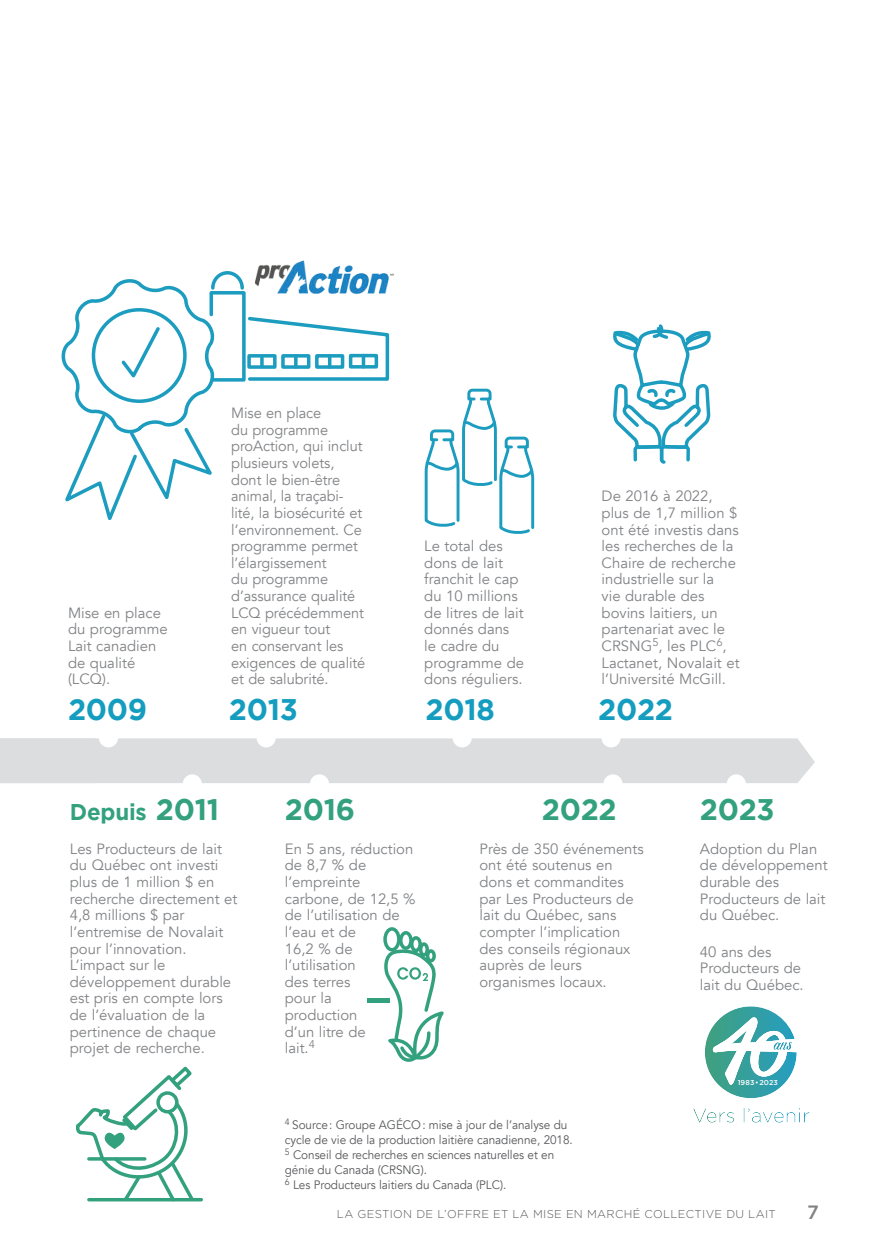
<style>
.page{position:relative;width:882px;height:1260px;background:#fff}
.page>*{position:absolute;margin:0;border:0;box-sizing:border-box;transform-origin:0 0}
.t1{font:700 29.75px "Gotham";letter-spacing:-.01em;color:#149dbf}
.t2{font:700 29.75px "Gotham";letter-spacing:-.01em;color:#33a17e}
.t3{font:700 22.75px "Gotham";letter-spacing:-.01em;color:#33a17e}
.t4{font:500 19.25px "Gotham";color:#808285}
.t5{font:14.88px/16.6px "Avenir";color:#808285}
.t6{font:12.25px/14.9px "Avenir";letter-spacing:-.005em;color:#57585a;scale:.96 1}
.t7{font:300 11.38px "Gotham";letter-spacing:.03em;color:#57585a}
.t8{font:500 7.17px "Gotham";letter-spacing:.01em;color:#fff}
.s1{font-size:29.75px}
</style>
<div class="page">
<div style="left:0;top:738px;width:815px;height:45px;background:#dcdddf"></div>
<img style="left:258px;top:260px;width:136px;height:16px">
<svg style="left:61px;top:269px;width:330px;height:252px"></svg>
<hr style="left:210px;top:293px;width:3px;height:22px;background:#1c9dc0">
<svg style="left:424px;top:388px;width:111px;height:146px"></svg>
<hr style="left:89px;top:1198px;width:112px;height:3px;background:#33a17e">
<svg style="left:76px;top:1066px;width:121px;height:136px"></svg>
<div style="left:383px;top:927px;width:18px;height:24px;border:3px solid #33a17e;border-radius:50%"></div>
<div style="left:399px;top:931px;width:14px;height:19px;border:3px solid #33a17e;border-radius:50%"></div>
<div style="left:410px;top:936px;width:12px;height:16px;border:3px solid #33a17e;border-radius:50%"></div>
<div style="left:419px;top:942px;width:10px;height:15px;border:3px solid #33a17e;border-radius:50%"></div>
<svg style="left:380px;top:946px;width:64px;height:116px"></svg>
<hr style="left:367px;top:999px;width:22px;height:4px;background:#33a17e">
<svg style="left:613px;top:324px;width:98px;height:140px"></svg>
<svg style="left:693px;top:1108px;width:116px;height:15px"></svg>
<svg style="left:705px;top:1006px;width:92px;height:92px"></svg>
<div style="left:183px;top:774px;width:19px;height:19px;background:#fff;border-radius:50%"></div>
<div style="left:310px;top:774px;width:19px;height:19px;background:#fff;border-radius:50%"></div>
<div style="left:603px;top:774px;width:20px;height:19px;background:#fff;border-radius:50%"></div>
<div style="left:727px;top:774px;width:19px;height:19px;background:#fff;border-radius:50%"></div>
<div style="left:99px;top:728px;width:19px;height:19px;background:#fff;border-radius:50%"></div>
<div style="left:257px;top:728px;width:19px;height:19px;background:#fff;border-radius:50%"></div>
<div style="left:453px;top:728px;width:19px;height:19px;background:#fff;border-radius:50%"></div>
<div style="left:602px;top:728px;width:19px;height:19px;background:#fff;border-radius:50%"></div>
<p class="t5" style="left:68px;top:606px;width:101px">Mise en place du programme<br>Lait canadien de qualité (LCQ).</p>
<h1 class="t1" style="left:68px;top:697px;width:81px">2009</h1>
<p class="t5" style="left:231px;top:406px;width:136px">Mise en place<br>du programme proAction, qui inclut plusieurs volets, dont le bien-être animal, la traçabi&shy;lité, la biosécurité et l’environnement. Ce programme permet l’élargissement<br>du programme d’assurance qualité<br>LCQ précédemment en vigueur tout<br>en conservant les exigences de qualité et de salubrité.</p>
<h1 class="t1" style="left:229px;top:697px;width:70px">2013</h1>
<p class="t5" style="left:424px;top:539px;width:101px">Le total des dons de lait franchit le cap du 10 millions de litres de lait donnés dans le cadre du programme de dons réguliers.</p>
<h1 class="t1" style="left:426px;top:697px;width:71px">2018</h1>
<p class="t5" style="left:602px;top:488px;width:139px">De 2016 à 2022, plus de 1,7 million $ ont été investis dans les recherches de la<br>Chaire de recherche industrielle sur la<br>vie durable des bovins laitiers, un partenariat avec le<br>CRSNG<sup>5</sup>, les PLC<sup>6</sup>,<br>Lactanet, Novalait et l’Université McGill.</p>
<h1 class="t1" style="left:598px;top:697px;width:76px">2022</h1>
<h2 class="t3" style="left:70px;top:803px;width:151px">Depuis <span class="s1">2011</span></h2>
<h1 class="t2" style="left:285px;top:797px;width:72px">2016</h1>
<h1 class="t2" style="left:542px;top:797px;width:76px">2022</h1>
<h1 class="t2" style="left:700px;top:797px;width:76px">2023</h1>
<p class="t5" style="left:70px;top:842px;width:169px">Les Producteurs de lait du Québec ont investi plus de 1 million $ en recherche directement et<br>4,8 millions $ par l’entremise de Novalait pour l’innovation.<br>L’impact sur le développement durable est pris en compte lors de l’évaluation de la pertinence de chaque projet de recherche.</p>
<p class="t5" style="left:285px;top:842px;width:132px">En 5 ans, réduction de 8,7 % de l’empreinte carbone, de 12,5 % de l’utilisation de l’eau et de<br>16,2 % de l’utilisation<br>des terres<br>pour la<br>production<br>d’un litre de<br>lait.<sup>4</sup></p>
<p class="t5" style="left:480px;top:841px;width:166px">Près de 350 événements ont été soutenus en dons et commandites par Les Producteurs de lait du Québec, sans compter l’implication des conseils régionaux auprès de leurs organismes locaux.</p>
<p class="t5" style="left:700px;top:842px;width:129px">Adoption du Plan de développement durable des<br>Producteurs de lait du Québec.</p>
<p class="t5" style="left:700px;top:944px;width:105px">40 ans des<br>Producteurs de lait du Québec.</p>
<p class="t8" style="left:738px;top:1079px;width:42px">1983 • 2023</p>
<p class="t6" style="left:285px;top:1119px;width:301px"><sup>4</sup> Source : Groupe AGÉCO : mise à jour de l’analyse du cycle de vie de la production laitière canadienne, 2018.<br><sup>5</sup> Conseil de recherches en sciences naturelles et en génie du Canada (CRSNG).<br><sup>6</sup> Les Producteurs laitiers du Canada (PLC).</p>
<p class="t7" style="left:337px;top:1208px;width:440px">LA GESTION DE L’OFFRE ET LA MISE EN MARCHÉ COLLECTIVE DU LAIT</p>
<p class="t4" style="left:807px;top:1203px;width:13px">7</p>
</div>
